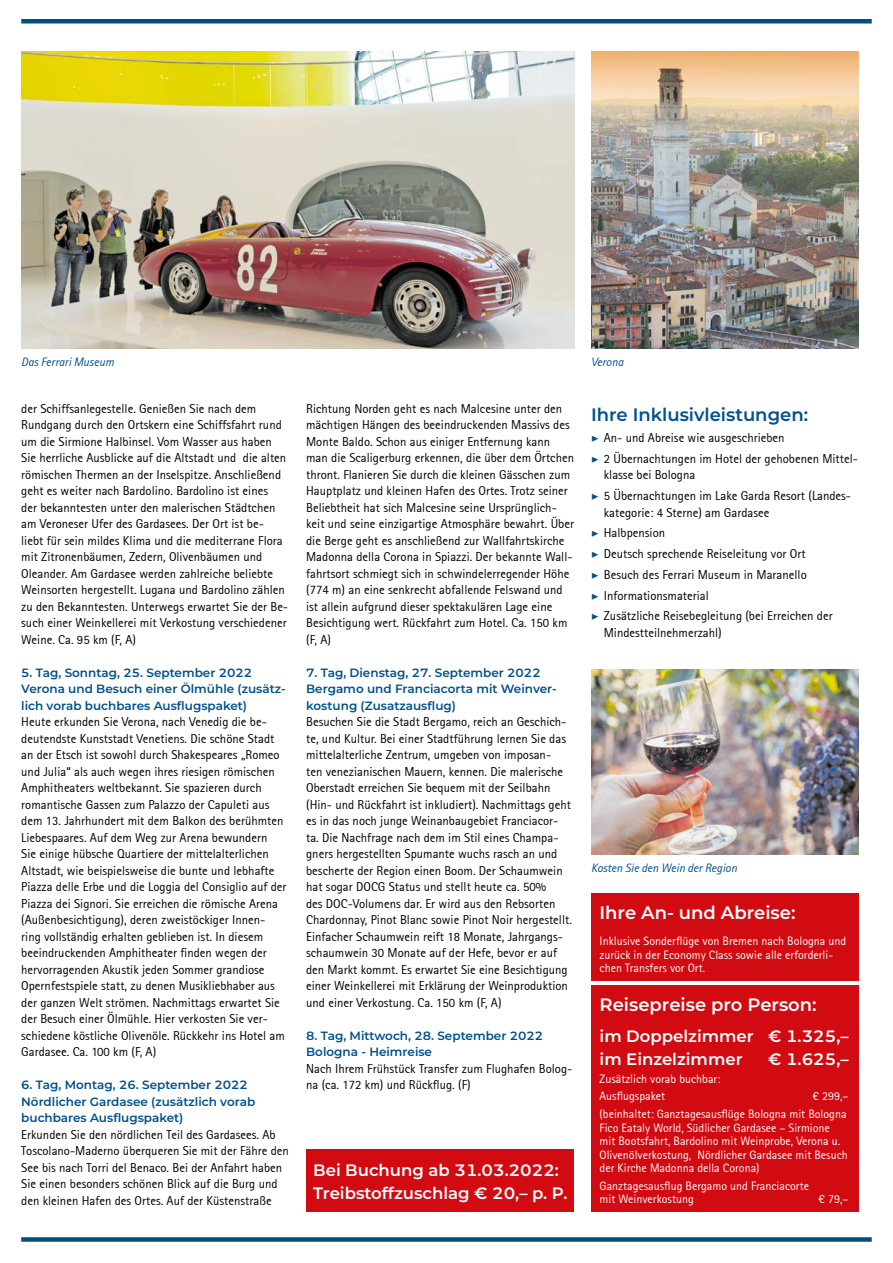
<style>
.page{position:relative;width:893px;height:1263px;background:#fff}
.page>*{position:absolute;margin:0;border:0;box-sizing:border-box;transform-origin:0 0}
.t1{font:600 18px "Montserrat";color:#fff}
.t2{font:600 18px "Montserrat";color:#00508c}
.t3{font:600 16.5px/22.5px "Montserrat";color:#fff}
.t4{font:12.75px/16.5px "Rotis Sans Serif";color:#000}
.t5{font:12px/13.5px "Rotis Sans Serif";color:#fff}
.t6{font:600 12px/16.5px "Montserrat";color:#00508c}
.t7{font:italic 12px "Rotis Sans Serif";color:#00508c}
.s1{font-family:"Minion Pro";font-weight:700;font-style:italic;color:#00508c}
</style>
<div class="page">
<div style="left:21px;top:19px;width:851px;height:5px;background:#004f7c"></div>
<div style="left:21px;top:1237px;width:851px;height:5px;background:#004f7c"></div>
<img style="left:21px;top:51px;width:553px;height:298px">
<img style="left:591px;top:51px;width:268px;height:298px">
<div style="left:591px;top:985px;width:268px;height:227px;background:#d20a11"></div>
<div style="left:591px;top:893px;width:268px;height:88px;background:#d20a11"></div>
<img style="left:591px;top:670px;width:268px;height:185px">
<div style="left:306px;top:1150px;width:268px;height:62px;background:#d20a11"></div>
<p class="t7" style="left:21px;top:354px;width:94px">Das Ferrari Museum</p>
<p class="t7" style="left:591px;top:354px;width:34px">Verona</p>
<p class="t4" style="left:21px;top:400px;width:268px">der Schiffsanlegestelle. Genießen Sie nach dem Rundgang durch den Ortskern eine Schiffsfahrt rund um die Sirmione Halbinsel. Vom Wasser aus haben Sie herrliche Ausblicke auf die Altstadt und die alten römischen Thermen an der Inselspitze. Anschließend geht es weiter nach Bardolino. Bardolino ist eines<br>der bekanntesten unter den malerischen Städtchen am Veroneser Ufer des Gardasees. Der Ort ist be&shy;liebt für sein mildes Klima und die mediterrane Flora mit Zitronenbäumen, Zedern, Olivenbäumen und Oleander. Am Gardasee werden zahlreiche beliebte Weinsorten hergestellt. Lugana und Bardolino zählen zu den Bekanntesten. Unterwegs erwartet Sie der Be&shy;such einer Weinkellerei mit Verkostung verschiedener Weine. Ca. 95 km (F, A)</p>
<p class="t6" style="left:21px;top:664px;width:266px">5. Tag, Sonntag, 25. September 2022<br>Verona und Besuch einer Ölmühle (zusätz&shy;lich vorab buchbares Ausflugspaket)</p>
<p class="t4" style="left:21px;top:714px;width:267px">Heute erkunden Sie Verona, nach Venedig die be&shy;deutendste Kunststadt Venetiens. Die schöne Stadt an der Etsch ist sowohl durch Shakespeares „Romeo und Julia“ als auch wegen ihres riesigen römischen Amphitheaters weltbekannt. Sie spazieren durch romantische Gassen zum Palazzo der Capuleti aus dem 13. Jahrhundert mit dem Balkon des berühmten Liebespaares. Auf dem Weg zur Arena bewundern<br>Sie einige hübsche Quartiere der mittelalterlichen Altstadt, wie beispielsweise die bunte und lebhafte Piazza delle Erbe und die Loggia del Consiglio auf der Piazza dei Signori. Sie erreichen die römische Arena (Außenbesichtigung), deren zweistöckiger Innen&shy;ring vollständig erhalten geblieben ist. In diesem beeindruckenden Amphitheater finden wegen der hervorragenden Akustik jeden Sommer grandiose Opernfestspiele statt, zu denen Musikliebhaber aus der ganzen Welt strömen. Nachmittags erwartet Sie der Besuch einer Ölmühle. Hier verkosten Sie ver&shy;schiedene köstliche Olivenöle. Rückkehr ins Hotel am Gardasee. Ca. 100 km (F, A)</p>
<p class="t6" style="left:21px;top:1076px;width:235px">6. Tag, Montag, 26. September 2022<br>Nördlicher Gardasee (zusätzlich vorab buchbares Ausflugspaket)</p>
<p class="t4" style="left:21px;top:1126px;width:269px">Erkunden Sie den nördlichen Teil des Gardasees. Ab Toscolano-Maderno überqueren Sie mit der Fähre den See bis nach Torri del Benaco. Bei der Anfahrt haben Sie einen besonders schönen Blick auf die Burg und den kleinen Hafen des Ortes. Auf der Küstenstraße</p>
<p class="t4" style="left:306px;top:400px;width:269px">Richtung Norden geht es nach Malcesine unter den mächtigen Hängen des beeindruckenden Massivs des Monte Baldo. Schon aus einiger Entfernung kann man die Scaligerburg erkennen, die über dem Örtchen thront. Flanieren Sie durch die kleinen Gässchen zum Hauptplatz und kleinen Hafen des Ortes. Trotz seiner Beliebtheit hat sich Malcesine seine Ursprünglich&shy;keit und seine einzigartige Atmosphäre bewahrt. Über die Berge geht es anschließend zur Wallfahrtskirche Madonna della Corona in Spiazzi. Der bekannte Wall&shy;fahrtsort schmiegt sich in schwindelerregender Höhe (774 m) an eine senkrecht abfallende Felswand und ist allein aufgrund dieser spektakulären Lage eine Besichtigung wert. Rückfahrt zum Hotel. Ca. 150 km (F, A)</p>
<p class="t6" style="left:306px;top:664px;width:252px">7. Tag, Dienstag, 27. September 2022<br>Bergamo und Franciacorta mit Weinver&shy;kostung (Zusatzausflug)</p>
<p class="t4" style="left:306px;top:714px;width:267px">Besuchen Sie die Stadt Bergamo, reich an Geschich&shy;te, und Kultur. Bei einer Stadtführung lernen Sie das mittelalterliche Zentrum, umgeben von imposan-<br>ten venezianischen Mauern, kennen. Die malerische Oberstadt erreichen Sie bequem mit der Seilbahn (Hin- und Rückfahrt ist inkludiert). Nachmittags geht es in das noch junge Weinanbaugebiet Franciacor&shy;ta. Die Nachfrage nach dem im Stil eines Champa&shy;gners hergestellten Spumante wuchs rasch an und bescherte der Region einen Boom. Der Schaumwein hat sogar DOCG Status und stellt heute ca. 50%<br>des DOC-Volumens dar. Er wird aus den Rebsorten Chardonnay, Pinot Blanc sowie Pinot Noir hergestellt.<br>Einfacher Schaumwein reift 18 Monate, Jahrgangs&shy;schaumwein 30 Monate auf der Hefe, bevor er auf den Markt kommt. Es erwartet Sie eine Besichtigung einer Weinkellerei mit Erklärung der Weinproduktion und einer Verkostung. Ca. 150 km (F, A)</p>
<p class="t6" style="left:306px;top:1027px;width:239px">8. Tag, Mittwoch, 28. September 2022<br>Bologna - Heimreise</p>
<p class="t4" style="left:306px;top:1060px;width:268px">Nach Ihrem Frühstück Transfer zum Flughafen Bolog&shy;na (ca. 172 km) und Rückflug. (F)</p>
<p class="t3" style="left:313px;top:1158px;width:256px">Bei Buchung ab 31.03.2022:<br>Treibstoffzuschlag € 20,– p. P.</p>
<h1 class="t2" style="left:591px;top:402px;width:219px">Ihre Inklusivleistungen:</h1>
<p class="t4" style="left:591px;top:427px;width:268px;line-height:20.7px"><span class="s1">▶</span> An- und Abreise wie ausgeschrieben<br><span class="s1">▶</span> 2 Übernachtungen im Hotel der gehobenen Mittel-</p>
<p class="t4" style="left:591px;top:465px;width:262px;line-height:20.7px;text-indent:13px">klasse bei Bologna<br><span class="s1">▶</span> 5 Übernachtungen im Lake Garda Resort (Landes-</p>
<p class="t4" style="left:591px;top:502px;width:243px;line-height:20.7px;text-indent:13px">kategorie: 4 Sterne) am Gardasee<br><span class="s1">▶</span> Halbpension<br><span class="s1">▶</span> Deutsch sprechende Reiseleitung vor Ort<br><span class="s1">▶</span> Besuch des Ferrari Museum in Maranello<br><span class="s1">▶</span> Informationsmaterial<br><span class="s1">▶</span> Zusätzliche Reisebegleitung (bei Erreichen der</p>
<p class="t4" style="left:604px;top:624px;width:120px">Mindestteilnehmerzahl)</p>
<p class="t7" style="left:591px;top:860px;width:147px">Kosten Sie den Wein der Region</p>
<h1 class="t1" style="left:600px;top:900px;width:197px">Ihre An- und Abreise:</h1>
<p class="t5" style="left:600px;top:934px;width:248px">Inklusive Sonderflüge von Bremen nach Bologna und zurück in der Economy Class sowie alle erforderli&shy;chen Transfers vor Ort.</p>
<h1 class="t1" style="left:600px;top:992px;width:219px">Reisepreise pro Person:</h1>
<p class="t3" style="left:600px;top:1024px;width:251px">im Doppelzimmer € 1.325,– im Einzelzimmer</p>
<p class="t3" style="left:768px;top:1047px;width:82px">€ 1.625,–</p>
<p class="t5" style="left:600px;top:1070px;width:122px;line-height:17.7px">Zusätzlich vorab buchbar:<br>Ausfl ugspaket</p>
<p class="t5" style="left:600px;top:1087px;width:250px;line-height:17.7px;text-align:right">€ 299,–<br>(beinhaltet: Ganztagesausfl üge Bologna mit Bologna</p>
<p class="t5" style="left:600px;top:1121px;width:250px">Fico Eataly World, Südlicher Gardasee – Sirmione mit Bootsfahrt, Bardolino mit Weinprobe, Verona u.<br>Olivenölverkostung, Nördlicher Gardasee mit Besuch der Kirche Madonna della Corona)</p>
<p class="t5" style="left:600px;top:1179px;width:211px">Ganztagesausfl ug Bergamo und Franciacorte mit Weinverkostung</p>
<p class="t5" style="left:819px;top:1192px;width:31px">€ 79,–</p>
</div>
